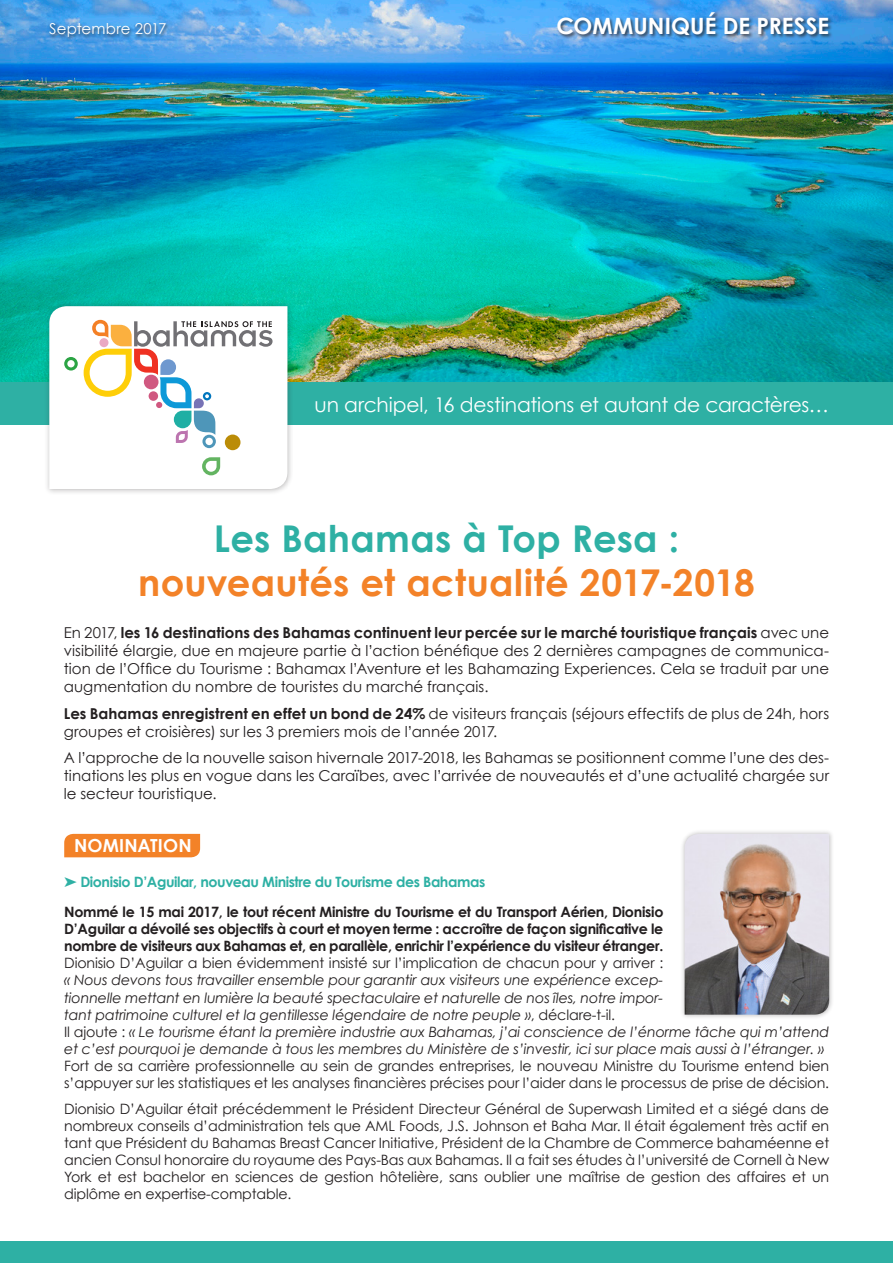
<style>
.page{position:relative;width:893px;height:1263px;background:#fff}
.page>*{position:absolute;margin:0;border:0;box-sizing:border-box;transform-origin:0 0}
.t1{font:700 36.9px "Century Gothic";letter-spacing:.01em;color:#f38228}
.t2{font:700 36.9px "Century Gothic";letter-spacing:.01em;color:#2eb0a4}
.t3{font:700 22.5px "Century Gothic";letter-spacing:.005em;color:#fff}
.t4{font:20.25px "Century Gothic";letter-spacing:-.01em;color:#fff}
.t5{font:700 18px "Century Gothic";letter-spacing:.005em;color:#fff}
.t6{font:15px/18px "Century Gothic";color:#231f20;text-align:justify}
.t7{font:15px "Century Gothic";letter-spacing:.005em;color:#fff}
.t8{font:14.25px/17.1px "Century Gothic";letter-spacing:-.01em;color:#231f20}
.t9{font:italic 14.25px/17.1px "Century Gothic";letter-spacing:-.01em;color:#231f20}
.t10{font:700 14.25px/29.8px "Century Gothic";letter-spacing:-.02em;color:#231f20}
.s1{font-weight:700}
.s2{color:#2eb0a4}
.s3{font-style:normal}
</style>
<div class="page">
<img style="left:0;top:0;width:893px;height:383px">
<div style="left:0;top:383px;width:893px;height:42px;background:#2eb0a4"></div>
<div style="left:0;top:1242px;width:893px;height:21px;background:#2eb0a4"></div>
<div style="left:44px;top:300px;width:249px;height:195px;background:#231f20;opacity:.3"></div>
<svg style="left:49px;top:306px;width:238px;height:183px"></svg>
<div style="left:48px;top:11px;width:784px;height:30px;background:#231f20;opacity:.75"></div>
<div style="left:64px;top:834px;width:136px;height:23px;background:#f38228"></div>
<div style="left:680px;top:829px;width:154px;height:190px;background:#231f20;opacity:.3"></div>
<img style="left:685px;top:834px;width:144px;height:181px">
<p class="t7" style="left:49px;top:20px;width:119px">Septembre 2017</p>
<h2 class="t3" style="left:557px;top:12px;width:274px">COMMUNIQUÉ DE PRESSE</h2>
<h3 class="t4" style="left:315px;top:392px;width:516px">un archipel, 16 destinations et autant de caractères…</h3>
<h1 class="t2" style="left:214px;top:515px;width:467px">Les Bahamas à Top Resa :</h1>
<h1 class="t1" style="left:138px;top:559px;width:618px">nouveautés et actualité 2017-2018</h1>
<p class="t6" style="left:64px;top:624px;width:767px">En 2017, <span class="s1">les 16 destinations des Bahamas continuent leur percée sur le marché touristique français</span> avec une visibilité élargie, due en majeure partie à l’action bénéfique des 2 dernières campagnes de communica&shy;tion de l’Office du Tourisme : Bahamax l’Aventure et les Bahamazing Experiences. Cela se traduit par une augmentation du nombre de touristes du marché français.</p>
<p class="t6" style="left:64px;top:704px;width:767px"><span class="s1">Les Bahamas enregistrent en effet un bond de 24%</span> de visiteurs français (séjours effectifs de plus de 24h, hors groupes et croisières) sur les 3 premiers mois de l’année 2017.</p>
<p class="t6" style="left:64px;top:749px;width:767px">A l’approche de la nouvelle saison hivernale 2017-2018, les Bahamas se positionnent comme l’une des des&shy;tinations les plus en vogue dans les Caraïbes, avec l’arrivée de nouveautés et d’une actualité chargée sur le secteur touristique.</p>
<p class="t5" style="left:74px;top:834px;width:119px">NOMINATION</p>
<p class="t10" style="left:64px;top:867px;width:601px"><span class="s2">➤ Dionisio D’Aguilar, nouveau Ministre du Tourisme des Bahamas<br></span>Nommé le 15 mai 2017, le tout récent Ministre du Tourisme et du Transport Aérien, Dionisio</p>
<p class="t10" style="left:64px;top:920px;width:601px;line-height:17.1px">D’Aguilar a dévoilé ses objectifs à court et moyen terme : accroître de façon significative le nombre de visiteurs aux Bahamas et, en parallèle, enrichir l’expérience du visiteur étranger.</p>
<p class="t8" style="left:64px;top:954px;width:601px">Dionisio D’Aguilar a bien évidemment insisté sur l’implication de chacun pour y arriver :</p>
<p class="t9" style="left:64px;top:971px;width:767px">« Nous devons tous travailler ensemble pour garantir aux visiteurs une expérience excep-<br>tionnelle mettant en lumière la beauté spectaculaire et naturelle de nos îles, notre impor-<br>tant patrimoine culturel et la gentillesse légendaire de notre peuple »<span class="s3">, déclare-t-il.<br>Il ajoute :</span> « Le tourisme étant la première industrie aux Bahamas, j’ai conscience de l’énorme tâche qui m’attend et c’est pourquoi je demande à tous les membres du Ministère de s’investir, ici sur place mais aussi à l’étranger. »</p>
<p class="t8" style="left:64px;top:1057px;width:766px">Fort de sa carrière professionnelle au sein de grandes entreprises, le nouveau Ministre du Tourisme entend bien s’appuyer sur les statistiques et les analyses financières précises pour l’aider dans le processus de prise de décision.</p>
<p class="t8" style="left:64px;top:1100px;width:766px;text-align:justify">Dionisio D’Aguilar était précédemment le Président Directeur Général de Superwash Limited et a siégé dans de nombreux conseils d’administration tels que AML Foods, J.S. Johnson et Baha Mar. Il était également très actif en tant que Président du Bahamas Breast Cancer Initiative, Président de la Chambre de Commerce bahaméenne et ancien Consul honoraire du royaume des Pays-Bas aux Bahamas. Il a fait ses études à l’université de Cornell à New York et est bachelor en sciences de gestion hôtelière, sans oublier une maîtrise de gestion des affaires et un diplôme en expertise-comptable.</p>
</div>
